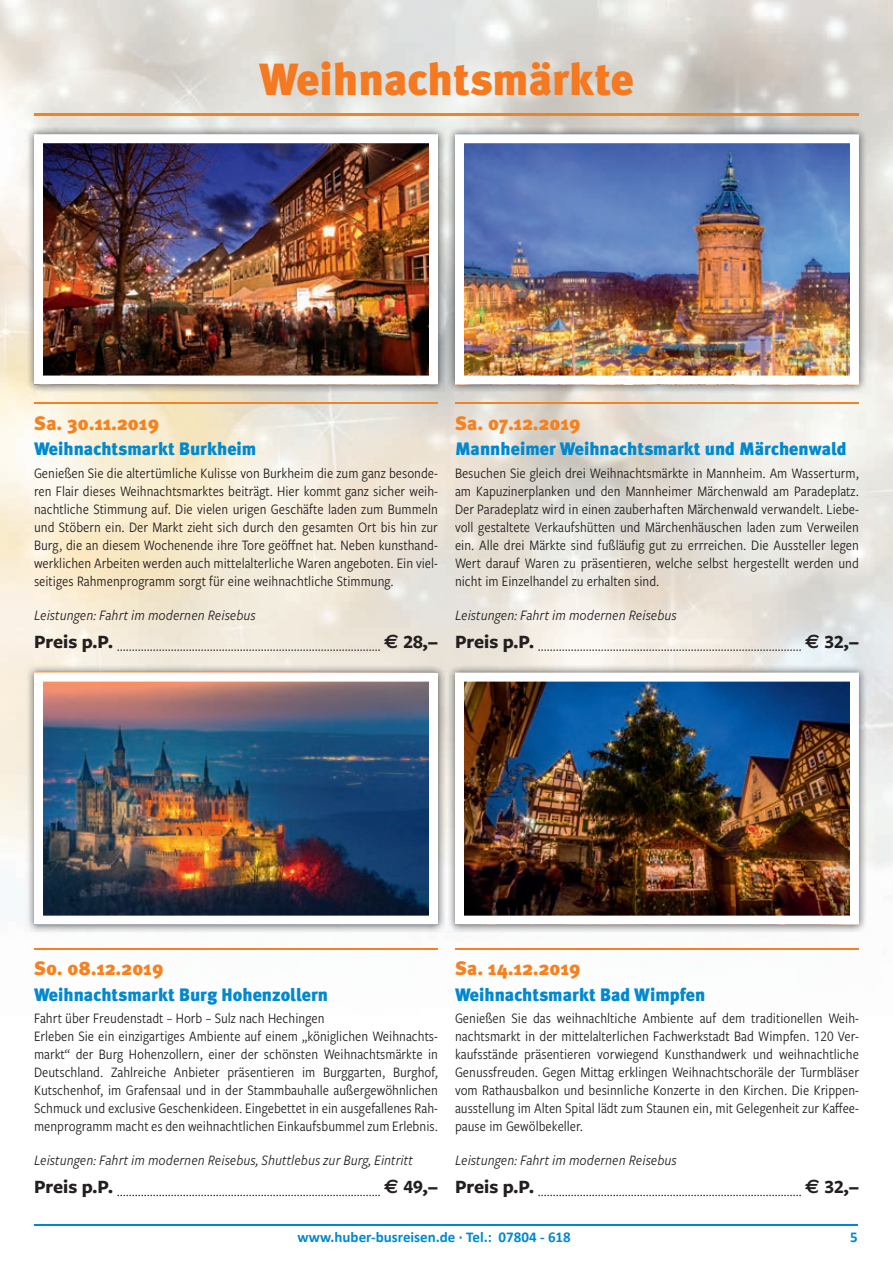
<style>
.page{position:relative;width:893px;height:1263px;background:#fff}
.page>*{position:absolute;margin:0;border:0;box-sizing:border-box;transform-origin:0 0}
.t1{font:900 45px "Meta Plus";color:#f47921}
.t2{font:700 19.5px "Freight Sans Pro";color:#231f20}
.t3{font:900 19.5px "Meta Plus";letter-spacing:.02em;color:#f58220}
.t4{font:900 18px "Meta Plus";color:#0089cf}
.t5{font:15px/18px "Freight Sans Cnd Pro";color:#231f20;text-align:justify}
.t6{font:italic 15px "Freight Sans Cnd Pro";color:#231f20}
.t7{font:700 15px "Calibri";color:#0089cf}
.s1{font-family:"Euro Sans"}
</style>
<div class="page">
<hr style="left:34px;top:1225px;width:824px;height:1px;background:#0089cf">
<img style="left:0;top:0;width:893px;height:161px">
<img style="left:0;top:161px;width:52px;height:789px">
<img style="left:420px;top:393px;width:52px;height:557px">
<img style="left:841px;top:161px;width:52px;height:789px">
<img style="left:52px;top:393px;width:368px;height:271px">
<img style="left:472px;top:393px;width:369px;height:271px">
<img style="left:52px;top:949px;width:368px;height:1px">
<img style="left:472px;top:949px;width:369px;height:1px">
<img style="left:26px;top:126px;width:841px;height:267px">
<img style="left:34px;top:134px;width:404px;height:251px">
<img style="left:26px;top:664px;width:841px;height:268px">
<img style="left:34px;top:673px;width:404px;height:252px">
<img style="left:455px;top:673px;width:404px;height:252px">
<img style="left:455px;top:134px;width:404px;height:251px">
<hr style="left:34px;top:113px;width:825px;height:2px;background:#f58220">
<hr style="left:34px;top:403px;width:404px;height:1px;background:#f58220">
<svg style="left:117px;top:649px;width:263px;height:2px"></svg>
<hr style="left:34px;top:948px;width:404px;height:1px;background:#f58220">
<svg style="left:117px;top:1195px;width:263px;height:1px"></svg>
<hr style="left:455px;top:403px;width:404px;height:1px;background:#f58220">
<svg style="left:538px;top:649px;width:263px;height:2px"></svg>
<hr style="left:455px;top:948px;width:404px;height:1px;background:#f58220">
<svg style="left:538px;top:1195px;width:263px;height:1px"></svg>
<h1 class="t1" style="left:259px;top:53px;width:376px">Weihnachtsmärkte</h1>
<h2 class="t3" style="left:34px;top:411px;width:126px">Sa. 30.11.2019</h2>
<p class="t4" style="left:34px;top:439px;width:224px">Weihnachtsmarkt Burkheim</p>
<p class="t5" style="left:34px;top:463px;width:405px">Genießen Sie die altertümliche Kulisse von Burkheim die zum ganz besonde&shy;ren Flair dieses Weihnachtsmarktes beiträgt. Hier kommt ganz sicher weih&shy;nachtliche Stimmung auf. Die vielen urigen Geschäfte laden zum Bummeln und Stöbern ein. Der Markt zieht sich durch den gesamten Ort bis hin zur Burg, die an diesem Wochenende ihre Tore geöffnet hat. Neben kunsthand&shy;werklichen Arbeiten werden auch mittelalterliche Waren angeboten. Ein viel&shy;seitiges Rahmenprogramm sorgt für eine weihnachtliche Stimmung.</p>
<p class="t6" style="left:34px;top:605px;width:223px">Leistungen: Fahrt im modernen Reisebus</p>
<h2 class="t2" style="left:34px;top:628px;width:80px">Preis p.P.</h2>
<h2 class="t2" style="left:384px;top:628px;width:55px"><span class="s1">€</span> 28,–</h2>
<h2 class="t3" style="left:455px;top:411px;width:127px">Sa. 07.12.2019</h2>
<p class="t4" style="left:455px;top:439px;width:393px">Mannheimer Weihnachtsmarkt und Märchenwald</p>
<p class="t5" style="left:455px;top:463px;width:405px">Besuchen Sie gleich drei Weihnachtsmärkte in Mannheim. Am Wasserturm, am Kapuzinerplanken und den Mannheimer Märchenwald am Paradeplatz.<br>Der Paradeplatz wird in einen zauberhaften Märchenwald verwandelt. Liebe&shy;voll gestaltete Verkaufshütten und Märchenhäuschen laden zum Verweilen ein. Alle drei Märkte sind fußläufig gut zu errreichen. Die Aussteller legen Wert darauf Waren zu präsentieren, welche selbst hergestellt werden und nicht im Einzelhandel zu erhalten sind.</p>
<p class="t6" style="left:455px;top:605px;width:223px">Leistungen: Fahrt im modernen Reisebus</p>
<h2 class="t2" style="left:455px;top:628px;width:80px">Preis p.P.</h2>
<h2 class="t2" style="left:805px;top:628px;width:55px"><span class="s1">€</span> 32,–</h2>
<h2 class="t3" style="left:34px;top:957px;width:131px">So. 08.12.2019</h2>
<p class="t4" style="left:34px;top:984px;width:296px">Weihnachtsmarkt Burg Hohenzollern</p>
<p class="t5" style="left:34px;top:1008px;width:405px;text-align:left">Fahrt über Freudenstadt – Horb – Sulz nach Hechingen<br>Erleben Sie ein einzigartiges Ambiente auf einem „königlichen Weihnachts&shy;markt“ der Burg Hohenzollern, einer der schönsten Weihnachtsmärkte in Deutschland. Zahlreiche Anbieter präsentieren im Burggarten, Burghof, Kutschenhof, im Grafensaal und in der Stammbauhalle außergewöhnlichen Schmuck und exclusive Geschenkideen. Eingebettet in ein ausgefallenes Rah&shy;menprogramm macht es den weihnachtlichen Einkaufsbummel zum Erlebnis.</p>
<p class="t6" style="left:34px;top:1150px;width:380px">Leistungen: Fahrt im modernen Reisebus, Shuttlebus zur Burg, Eintritt</p>
<h2 class="t2" style="left:34px;top:1173px;width:80px">Preis p.P.</h2>
<h2 class="t2" style="left:384px;top:1173px;width:55px"><span class="s1">€</span> 49,–</h2>
<h2 class="t3" style="left:455px;top:957px;width:127px">Sa. 14.12.2019</h2>
<p class="t4" style="left:455px;top:984px;width:252px">Weihnachtsmarkt Bad Wimpfen</p>
<p class="t5" style="left:455px;top:1008px;width:405px">Genießen Sie das weihnachltiche Ambiente auf dem traditionellen Weih&shy;nachtsmarkt in der mittelalterlichen Fachwerkstadt Bad Wimpfen. 120 Ver&shy;kaufsstände präsentieren vorwiegend Kunsthandwerk und weihnachtliche Genussfreuden. Gegen Mittag erklingen Weihnachtschoräle der Turmbläser vom Rathausbalkon und besinnliche Konzerte in den Kirchen. Die Krippen&shy;ausstellung im Alten Spital lädt zum Staunen ein, mit Gelegenheit zur Kaffee&shy;pause im Gewölbekeller.</p>
<p class="t6" style="left:455px;top:1150px;width:223px">Leistungen: Fahrt im modernen Reisebus</p>
<h2 class="t2" style="left:455px;top:1173px;width:80px">Preis p.P.</h2>
<h2 class="t2" style="left:805px;top:1173px;width:55px"><span class="s1">€</span> 32,–</h2>
<p class="t7" style="left:298px;top:1227px;width:275px">www.huber-busreisen.de · Tel.: 07804 - 618</p>
<p class="t7" style="left:850px;top:1227px;width:9px">5</p>
</div>
